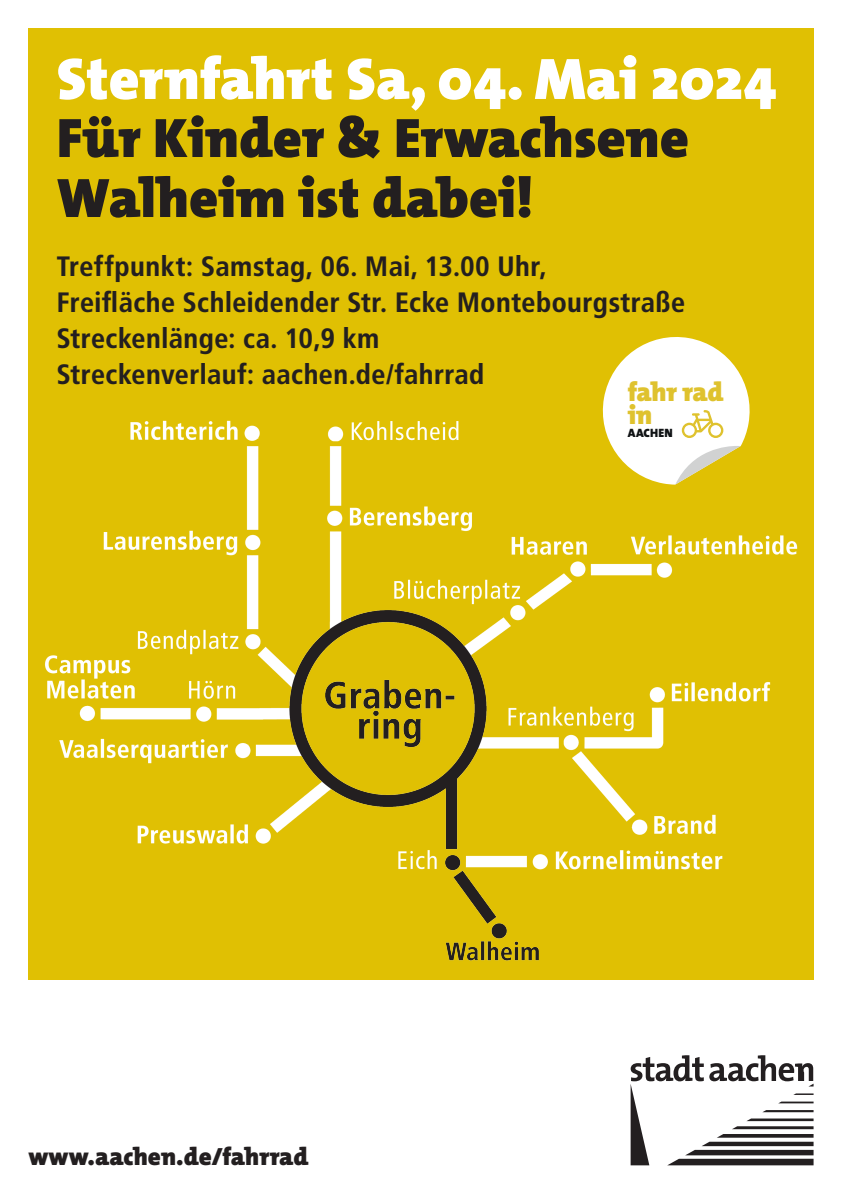
<style>
.page{position:relative;width:842px;height:1191px;background:#fff}
.page>*{position:absolute;margin:0;border:0;box-sizing:border-box;transform-origin:0 0}
.t1{font:900 59px "The Mix";color:#fff}
.t2{font:900 56px/60px "The Mix";color:#231f20}
.t3{font:700 28px/36px "Transit";letter-spacing:-.005em;color:#231f20}
.t4{font:900 26.9px/23.1px "The Mix Os F";letter-spacing:-.01em;color:#dfc22e}
.t5{font:900 25px "The Mix";color:#231f20}
.t6{font:900 12.1px "The Mix Os F";letter-spacing:.01em;color:#101315}
.s1{font-family:"The Mix Os F"}
</style>
<div class="page">
<div style="left:28px;top:28px;width:786px;height:951px;background:#e0c003"></div>
<img style="left:45px;top:420px;width:753px;height:541px">
<svg style="left:597px;top:337px;width:158px;height:147px"></svg>
<svg style="left:631px;top:1055px;width:182px;height:110px"></svg>
<h1 class="t1" style="left:57px;top:29px;width:721px">Sternfahrt Sa, 0<span class="s1">4</span>. Mai 202<span class="s1">4</span></h1>
<h2 class="t2" style="left:57px;top:107px;width:634px">Für Kinder &amp; Erwachsene<br>Walheim ist dabei!</h2>
<p class="t3" style="left:57px;top:248px;width:630px">Treffpunkt: Samstag, 06. Mai, 13.00 Uhr,<br>Freifläche Schleidender Str. Ecke Montebourgstraße Streckenlänge: ca. 10,9 km<br>Streckenverlauf: aachen.de/fahrrad</p>
<p class="t4" style="left:628px;top:380px;width:97px">fahr rad in</p>
<p class="t6" style="left:628px;top:426px;width:46px">AACHEN</p>
<p class="t5" style="left:28px;top:1135px;width:282px">www.aachen.de/fahrrad</p>
</div>
